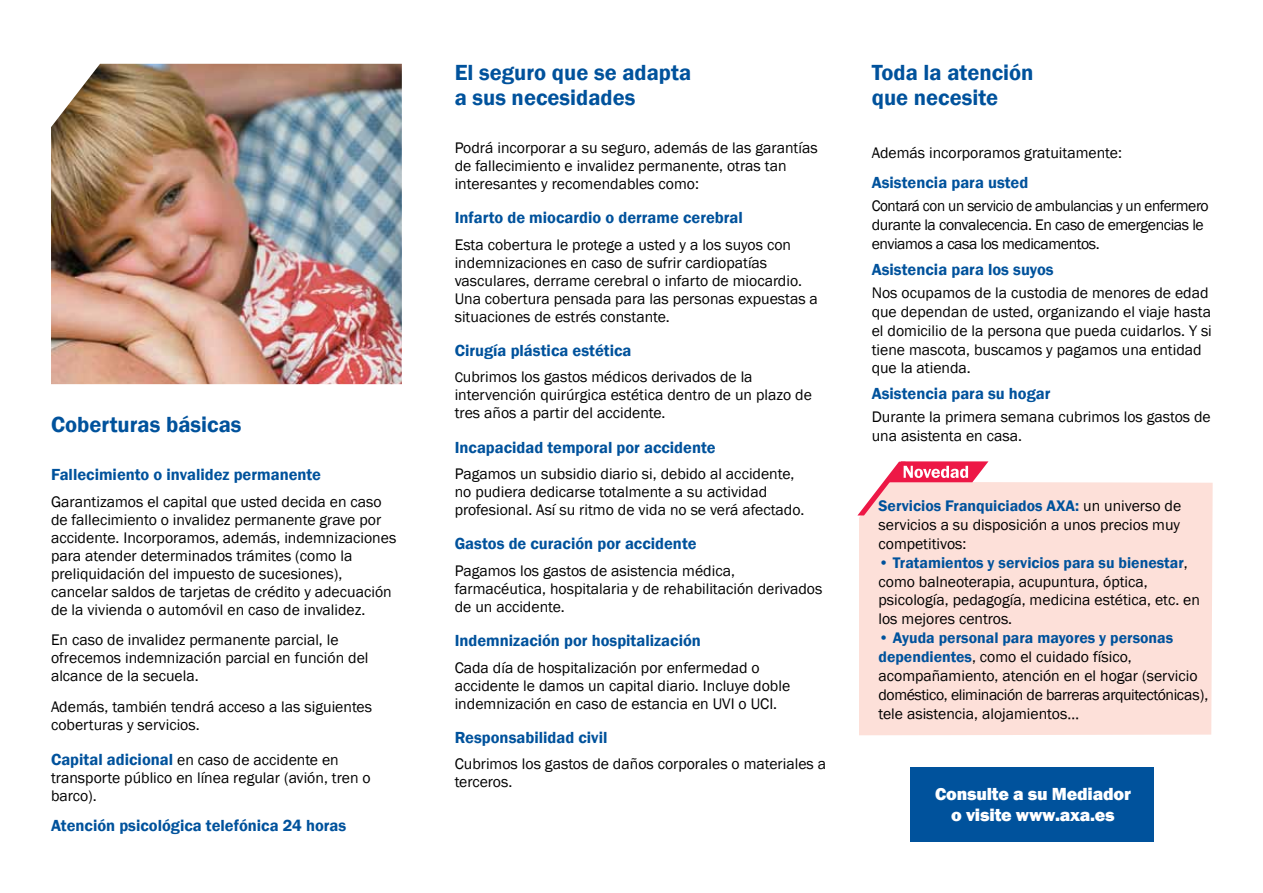
<style>
.page{position:relative;width:1263px;height:893px;background:#fff}
.page>*{position:absolute;margin:0;border:0;box-sizing:border-box;transform-origin:0 0}
.t1{font:600 22.5px/25.5px "Franklin Gothic";color:#00529c}
.t2{font:800 18px/21px "Franklin Gothic";letter-spacing:-.01em;color:#fff;text-align:center}
.t3{font:600 16.5px "Franklin Gothic";color:#00529c}
.t4{font:15.75px/18px "Franklin Gothic";color:#000}
.t5{font:15.75px/18.9px "Franklin Gothic";letter-spacing:-.025em;color:#000;scale:.96 1}
.s1{font-weight:600;font-size:16.5px;color:#00529c}
.s2{font-size:14.25px}
.s3{font-weight:600;color:#00529c}
</style>
<div class="page">
<img style="left:51px;top:64px;width:351px;height:320px">
<div style="left:859px;top:482px;width:354px;height:253px;background:#fde0d9"></div>
<svg style="left:858px;top:461px;width:130px;height:54px"></svg>
<div style="left:910px;top:767px;width:244px;height:75px;background:#00529c"></div>
<h1 class="t1" style="left:51px;top:412px;width:192px">Coberturas básicas</h1>
<p class="t3" style="left:51px;top:464px;width:272px">Fallecimiento o invalidez permanente</p>
<p class="t4" style="left:51px;top:493px;width:347px">Garantizamos el capital que usted decida en caso de fallecimiento o invalidez permanente grave por accidente. Incorporamos, además, indemnizaciones para atender determinados trámites (como la preliquidación del impuesto de sucesiones), cancelar saldos de tarjetas de crédito y adecuación de la vivienda o automóvil en caso de invalidez.</p>
<p class="t4" style="left:51px;top:631px;width:319px">En caso de invalidez permanente parcial, le ofrecemos indemnización parcial en función del alcance de la secuela.</p>
<p class="t4" style="left:51px;top:698px;width:323px">Además, también tendrá acceso a las siguientes coberturas y servicios.</p>
<p class="t4" style="left:51px;top:751px;width:321px"><span class="s1">Capital adicional</span> en caso de accidente en transporte público en línea regular (avión, tren o barco).</p>
<p class="t3" style="left:51px;top:815px;width:297px">Atención psicológica telefónica 24 horas</p>
<h1 class="t1" style="left:455px;top:60px;width:238px">El seguro que se adapta a sus necesidades</h1>
<p class="t4" style="left:455px;top:139px;width:364px">Podrá incorporar a su seguro, además de las garantías de fallecimiento e invalidez permanente, otras tan interesantes y recomendables como:</p>
<p class="t3" style="left:455px;top:207px;width:290px">Infarto de miocardio o derrame cerebral</p>
<p class="t4" style="left:455px;top:236px;width:365px">Esta cobertura le protege a usted y a los suyos con indemnizaciones en caso de sufrir cardiopatías vasculares, derrame cerebral o infarto de miocardio.<br>Una cobertura pensada para las personas expuestas a situaciones de estrés constante.</p>
<p class="t3" style="left:455px;top:340px;width:178px">Cirugía plástica estética</p>
<p class="t4" style="left:455px;top:368px;width:359px"><span class="s2">C</span>ubrimos los gastos médicos derivados de la intervención quirúrgica estética dentro de un plazo de tres años a partir del accidente.</p>
<p class="t3" style="left:455px;top:437px;width:262px">Incapacidad temporal por accidente</p>
<p class="t4" style="left:455px;top:465px;width:351px">Pagamos un subsidio diario si, debido al accidente, no pudiera dedicarse totalmente a su actividad profesional. Así su ritmo de vida no se verá afectado.</p>
<p class="t3" style="left:455px;top:534px;width:243px">Gastos de curación por accidente</p>
<p class="t4" style="left:455px;top:562px;width:369px">Pagamos los gastos de asistencia médica, farmacéutica, hospitalaria y de rehabilitación derivados de un accidente.</p>
<p class="t3" style="left:455px;top:630px;width:248px">Indemnización por hospitalización</p>
<p class="t4" style="left:455px;top:659px;width:337px">Cada día de hospitalización por enfermedad o accidente le damos un capital diario. Incluye doble indemnización en caso de estancia en UVI o UCI.</p>
<p class="t3" style="left:455px;top:727px;width:154px">Responsabilidad civil</p>
<p class="t4" style="left:455px;top:755px;width:373px">Cubrimos los gastos de daños corporales o materiales a terceros.</p>
<h1 class="t1" style="left:872px;top:60px;width:163px">Toda la atención que necesite</h1>
<p class="t4" style="left:872px;top:144px;width:252px">Además incorporamos gratuitamente:</p>
<p class="t3" style="left:872px;top:172px;width:158px">Asistencia para usted</p>
<p class="t5" style="left:872px;top:197px;width:353px">Contará con un servicio de ambulancias y un enfermero durante la convalecencia. En caso de emergencias le enviamos a casa los medicamentos.</p>
<p class="t3" style="left:872px;top:259px;width:183px">Asistencia para los suyos</p>
<p class="t4" style="left:872px;top:283px;width:342px;line-height:18.9px">Nos ocupamos de la custodia de menores de edad que dependan de usted, organizando el viaje hasta el domicilio de la persona que pueda cuidarlos. Y si tiene mascota, buscamos y pagamos una entidad que la atienda.</p>
<p class="t3" style="left:872px;top:383px;width:180px">Asistencia para su hogar</p>
<p class="t4" style="left:872px;top:408px;width:341px;line-height:18.9px">Durante la primera semana cubrimos los gastos de una asistenta en casa.</p>
<p class="t4" style="left:878px;top:497px;width:304px;line-height:18.9px;text-align:justify"><span class="s3">Servicios Franquiciados AXA:</span> un universo de servicios a su disposición a unos precios muy competitivos:</p>
<p class="t4" style="left:878px;top:553px;width:323px;line-height:18.9px"><span class="s3">• Tratamientos y servicios para su bienestar</span>, como balneoterapia, acupuntura, óptica, psicología, pedagogía, medicina estética, etc. en los mejores centros.</p>
<p class="t4" style="left:878px;top:629px;width:331px;line-height:18.9px"><span class="s3">• Ayuda personal para mayores y personas dependientes</span>, como el cuidado físico, acompañamiento, atención en el hogar (servicio doméstico, eliminación de barreras arquitectónicas), tele asistencia, alojamientos…</p>
<p class="t2" style="left:935px;top:783px;width:197px">Consulte a su Mediador o visite www.axa.es</p>
</div>
